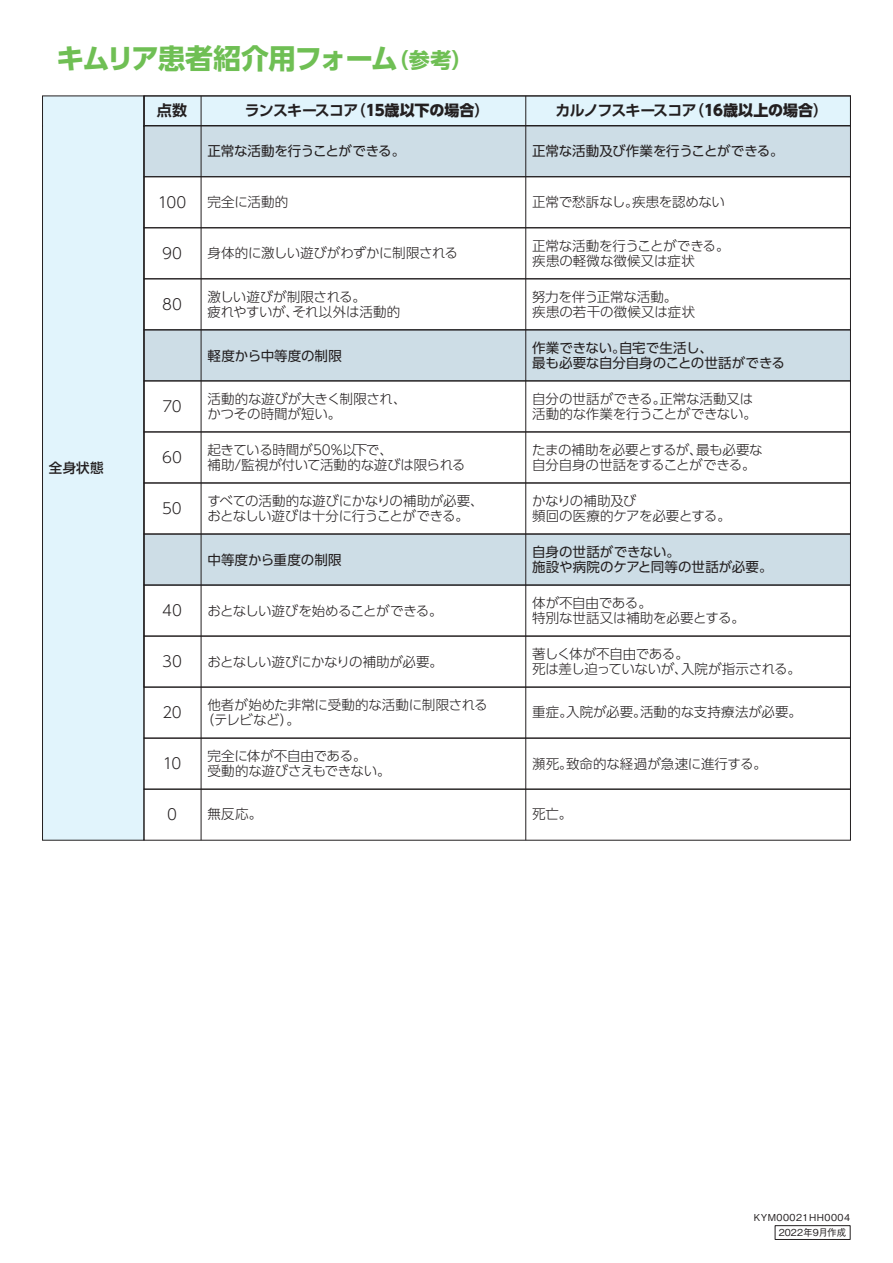
<style>
.page{position:relative;width:893px;height:1263px;background:#fff}
.page>*{position:absolute;margin:0;border:0;box-sizing:border-box;transform-origin:0 0}
.t1{font:700 27.9px "UD Shin Go Pro";letter-spacing:-.06em;color:#6fbf54}
.t2{font:700 21px "UD Shin Go Pro";color:#6fbf54}
.t3{font:300 15px "UD Shin Go Pro";letter-spacing:-.01em;color:#231f20}
.t4{font:800 15px "UD Shin Go Pro";letter-spacing:-.005em;color:#231f20}
.t5{font:700 15px "UD Shin Go Pro De";letter-spacing:-.06em;color:#231f20}
.t6{font:300 13.5px/15px "UD Shin Go Pro";letter-spacing:-.015em;color:#231f20}
.t7{font:13.5px "UD Shin Go Pro";letter-spacing:-.005em;color:#231f20}
.t8{font:300 13.5px "UD Shin Go Pro";letter-spacing:-.04em;color:#231f20}
.t9{font:300 13.5px "UD Shin Go Pro";letter-spacing:-.035em;color:#231f20}
.t10{font:300 13.5px "UD Shin Go Pro";letter-spacing:.005em;color:#231f20}
.t11{font:500 13.5px "UD Shin Go Pro";color:#231f20}
.t12{font:500 9.6px/15.1px "Gothic BBB Pr 6 N";letter-spacing:.05em;color:#231f20}
.s1{font-family:"UD Shin Go Pro De";font-weight:700}
</style>
<div class="page">
<div style="left:144px;top:126px;width:706px;height:51px;background:#cddde6"></div>
<div style="left:144px;top:96px;width:706px;height:30px;background:#e1f4fc"></div>
<div style="left:144px;top:330px;width:706px;height:51px;background:#cddde6"></div>
<div style="left:144px;top:534px;width:706px;height:51px;background:#cddde6"></div>
<div style="left:42px;top:95px;width:102px;height:746px;background:#e1f4fc"></div>
<div style="left:144px;top:176px;width:707px;height:52px;border:1px solid #231f20"></div>
<div style="left:144px;top:228px;width:707px;height:51px;border:1px solid #231f20"></div>
<div style="left:144px;top:381px;width:707px;height:51px;border:1px solid #231f20"></div>
<div style="left:144px;top:585px;width:707px;height:51px;border:1px solid #231f20"></div>
<div style="left:144px;top:636px;width:707px;height:51px;border:1px solid #231f20"></div>
<div style="left:144px;top:432px;width:707px;height:51px;border:1px solid #231f20"></div>
<div style="left:144px;top:483px;width:707px;height:51px;border:1px solid #231f20"></div>
<div style="left:144px;top:279px;width:707px;height:51px;border:1px solid #231f20"></div>
<div style="left:144px;top:330px;width:707px;height:51px;border:1px solid #231f20"></div>
<div style="left:144px;top:534px;width:707px;height:51px;border:1px solid #231f20"></div>
<div style="left:144px;top:125px;width:707px;height:52px;border:1px solid #231f20"></div>
<hr style="left:144px;top:96px;width:1px;height:591px;background:#231f20">
<hr style="left:201px;top:96px;width:1px;height:744px;background:#231f20">
<hr style="left:525px;top:96px;width:1px;height:744px;background:#231f20">
<div style="left:144px;top:687px;width:707px;height:51px;border:1px solid #231f20"></div>
<div style="left:144px;top:738px;width:707px;height:51px;border:1px solid #231f20"></div>
<div style="left:144px;top:789px;width:707px;height:51px;border:1px solid #231f20"></div>
<div style="left:775px;top:1225px;width:75px;height:15px;border:1px solid #231f20"></div>
<h1 class="t1" style="left:57px;top:35px;width:343px">キムリア患者紹介用フォーム</h1>
<h2 class="t2" style="left:388px;top:43px;width:86px">（参考(</h2>
<p class="t5" style="left:157px;top:98px;width:32px">点数</p>
<p class="t3" style="left:158px;top:190px;width:30px">100</p>
<p class="t3" style="left:162px;top:241px;width:21px">90</p>
<p class="t3" style="left:162px;top:292px;width:21px">80</p>
<p class="t4" style="left:351px;top:98px;width:140px"><span class="s1">（</span>15歳以下の場合<span class="s1">）</span></p>
<p class="t5" style="left:245px;top:98px;width:115px">ランスキースコア</p>
<p class="t7" style="left:207px;top:140px;width:199px">正常な活動を行うことができる。</p>
<p class="t6" style="left:207px;top:194px;width:82px">完全に活動的</p>
<p class="t6" style="left:207px;top:245px;width:252px">身体的に激しい遊びがわずかに制限される</p>
<p class="t6" style="left:292px;top:289px;width:109px;text-indent:-85px">激しい遊びが制限される。<br>それ以外は活動的</p>
<p class="t6" style="left:207px;top:304px;width:93px">疲れやすいが、</p>
<p class="t7" style="left:207px;top:345px;width:136px">軽度から中等度の制限</p>
<p class="t4" style="left:689px;top:98px;width:140px"><span class="s1">（</span>16歳以上の場合<span class="s1">(</span></p>
<p class="t5" style="left:556px;top:98px;width:143px">カルノフスキースコア</p>
<p class="t7" style="left:532px;top:140px;width:253px">正常な活動及び作業を行うことができる。</p>
<p class="t6" style="left:532px;top:194px;width:108px">正常で愁訴なし。</p>
<p class="t6" style="left:632px;top:194px;width:94px">疾患を認めない</p>
<p class="t6" style="left:532px;top:238px;width:199px">正常な活動を行うことができる。</p>
<p class="t6" style="left:532px;top:253px;width:164px">疾患の軽微な徴候又は症状</p>
<p class="t6" style="left:532px;top:289px;width:165px">努力を伴う正常な活動。<br>疾患の若干の徴候又は症状</p>
<p class="t7" style="left:619px;top:337px;width:95px">自宅で生活し、</p>
<p class="t7" style="left:532px;top:337px;width:95px">作業できない。</p>
<p class="t7" style="left:532px;top:352px;width:254px">最も必要な自分自身のことの世話ができる</p>
<p class="t11" style="left:49px;top:456px;width:56px">全身状態</p>
<p class="t3" style="left:162px;top:394px;width:21px">70</p>
<p class="t3" style="left:162px;top:445px;width:21px">60</p>
<p class="t3" style="left:162px;top:496px;width:21px">50</p>
<p class="t3" style="left:162px;top:598px;width:21px">40</p>
<p class="t3" style="left:162px;top:649px;width:21px">30</p>
<p class="t3" style="left:162px;top:700px;width:21px">20</p>
<p class="t3" style="left:163px;top:751px;width:20px">10</p>
<p class="t3" style="left:167px;top:802px;width:11px">0</p>
<p class="t6" style="left:207px;top:391px;width:201px">活動的な遊びが大きく制限され、かつその時間が短い。</p>
<p class="t6" style="left:659px;top:391px;width:95px">正常な活動又は</p>
<p class="t6" style="left:532px;top:391px;width:226px">自分の世話ができる。<br>活動的な作業を行うことができない。</p>
<p class="t6" style="left:207px;top:442px;width:260px">起きている時間が50%以下で、<br>補助/監視が付いて活動的な遊びは限られる</p>
<p class="t6" style="left:696px;top:442px;width:68px">最も必要な</p>
<p class="t6" style="left:532px;top:442px;width:225px">たまの補助を必要とするが、<br>自分自身の世話をすることができる。</p>
<p class="t6" style="left:207px;top:493px;width:278px">すべての活動的な遊びにかなりの補助が必要、おとなしい遊びは十分に行うことができる。</p>
<p class="t6" style="left:532px;top:493px;width:200px">かなりの補助及び<br>頻回の医療的ケアを必要とする。</p>
<p class="t7" style="left:207px;top:549px;width:136px">中等度から重度の制限</p>
<p class="t6" style="left:207px;top:603px;width:237px">おとなしい遊びを始めることができる。</p>
<p class="t8" style="left:207px;top:651px;width:237px">おとなしい遊びにかなりの補助が必要。</p>
<p class="t6" style="left:207px;top:697px;width:282px">他者が始めた非常に受動的な活動に制限される</p>
<p class="t6" style="left:201px;top:712px;width:101px">（テレビなど）。</p>
<p class="t6" style="left:207px;top:748px;width:161px">完全に体が不自由である。</p>
<p class="t6" style="left:207px;top:763px;width:185px">受動的な遊びさえもできない。</p>
<p class="t6" style="left:207px;top:806px;width:56px">無反応。</p>
<p class="t7" style="left:532px;top:541px;width:149px">自身の世話ができない。</p>
<p class="t7" style="left:532px;top:556px;width:242px">施設や病院のケアと同等の世話が必要。</p>
<p class="t6" style="left:532px;top:595px;width:121px">体が不自由である。</p>
<p class="t6" style="left:532px;top:610px;width:214px">特別な世話又は補助を必要とする。</p>
<p class="t6" style="left:532px;top:646px;width:158px">著しく体が不自由である。</p>
<p class="t9" style="left:532px;top:658px;width:157px">死は差し迫っていないが、</p>
<p class="t6" style="left:681px;top:661px;width:122px">入院が指示される。</p>
<p class="t6" style="left:566px;top:704px;width:82px">入院が必要。</p>
<p class="t10" style="left:640px;top:701px;width:164px">活動的な支持療法が必要。</p>
<p class="t6" style="left:532px;top:704px;width:42px">重症。</p>
<p class="t6" style="left:566px;top:756px;width:202px">致命的な経過が急速に進行する。</p>
<p class="t6" style="left:532px;top:756px;width:42px">瀕死。</p>
<p class="t6" style="left:532px;top:806px;width:42px">死亡。</p>
<p class="t12" style="left:779px;top:1209px;width:73px;text-indent:-25px">KYM00021HH0004<br>2022年9月作成</p>
</div>
